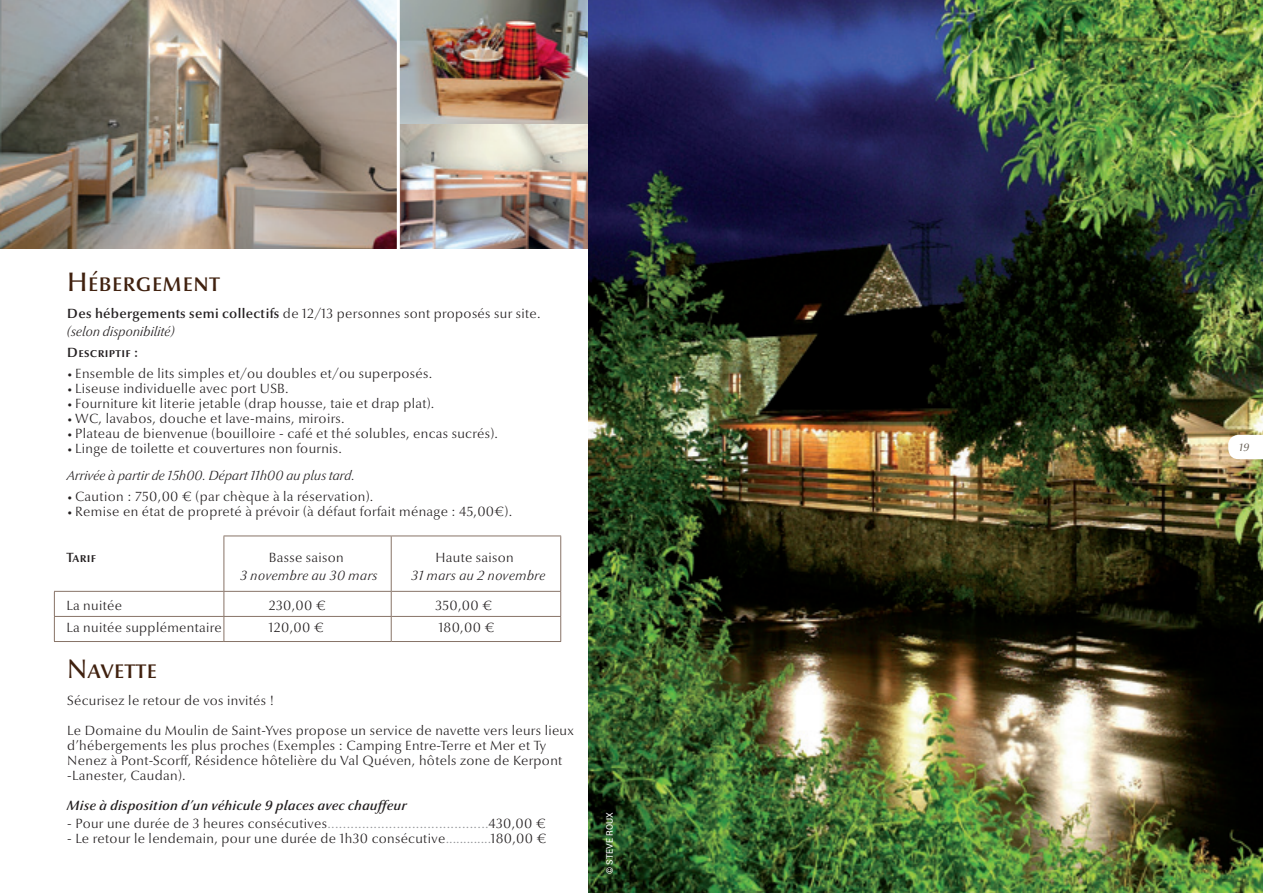
<style>
.page{position:relative;width:1263px;height:893px;background:#fff}
.page>*{position:absolute;margin:0;border:0;box-sizing:border-box;transform-origin:0 0}
.t1{font:500 27px "Optima Nova LT Pro";color:#40210f}
.t2{font:300 13.5px/15px "Optima Nova LT Pro";letter-spacing:.025em;color:#231f20}
.t3{font:italic 300 13.5px/27px "Optima Nova LT Pro";color:#231f20}
.t4{font:300 13.5px "Optima Nova LT Pro";letter-spacing:.025em;color:#939598}
.t5{font:italic 600 13.5px "Optima Nova LT Pro";letter-spacing:.025em;color:#231f20}
.t6{font:italic 300 13.5px "Optima Nova LT Pro";letter-spacing:.025em;color:#231f20}
.t7{font:600 13.5px "Optima Nova LT Pro";letter-spacing:.025em;color:#231f20}
.t8{font:italic 10.65px "Optima Nova LT Pro";color:#686056}
.t9{font:9px "Roboto";color:#fff}
.s1{font-weight:600}
.s2{font-style:italic}
.s3{font-size:9px}
.s4{font-style:normal;font-size:9px}
.s5{font-style:normal}
.s6{color:#231f20}
.s7{color:#939598}
</style>
<div class="page">
<img style="left:0;top:0;width:397px;height:249px">
<img style="left:400px;top:0;width:188px;height:124px">
<img style="left:400px;top:124px;width:188px;height:125px">
<img style="left:588px;top:0;width:675px;height:893px">
<hr style="left:224px;top:536px;width:167px;height:1px;background:#877367">
<hr style="left:224px;top:536px;width:1px;height:55px;background:#877367">
<hr style="left:391px;top:536px;width:170px;height:1px;background:#877367">
<hr style="left:560px;top:536px;width:1px;height:55px;background:#877367">
<hr style="left:54px;top:616px;width:170px;height:1px;background:#877367">
<svg style="left:54px;top:592px;width:1px;height:49px"></svg>
<hr style="left:224px;top:616px;width:167px;height:1px;background:#877367">
<svg style="left:224px;top:592px;width:1px;height:49px"></svg>
<hr style="left:391px;top:616px;width:170px;height:1px;background:#877367">
<svg style="left:391px;top:592px;width:1px;height:49px"></svg>
<svg style="left:560px;top:592px;width:1px;height:49px"></svg>
<hr style="left:54px;top:641px;width:170px;height:1px;background:#877367">
<hr style="left:224px;top:641px;width:167px;height:1px;background:#877367">
<hr style="left:391px;top:641px;width:170px;height:1px;background:#877367">
<hr style="left:54px;top:591px;width:170px;height:1px;background:#877367">
<hr style="left:391px;top:536px;width:1px;height:55px;background:#877367">
<hr style="left:224px;top:591px;width:167px;height:1px;background:#877367">
<hr style="left:391px;top:591px;width:170px;height:1px;background:#877367">
<svg style="left:1228px;top:435px;width:35px;height:24px"></svg>
<h1 class="t1" style="left:67px;top:265px;width:154px">Hébergement</h1>
<p class="t2" style="left:67px;top:304px;width:475px;line-height:18px"><span class="s1">Des hébergements semi collectifs</span> de 12/13 personnes sont proposés sur site. <span class="s2">(selon disponibilité)</span></p>
<p class="t7" style="left:67px;top:344px;width:73px">Descriptif :</p>
<p class="t2" style="left:67px;top:366px;width:366px"><span class="s3">•</span> Ensemble de lits simples et/ou doubles et/ou superposés.</p>
<p class="t2" style="left:67px;top:381px;width:223px"><span class="s3">•</span> Liseuse individuelle avec port USB.</p>
<p class="t2" style="left:67px;top:396px;width:369px"><span class="s3">•</span> Fourniture kit literie jetable (drap housse, taie et drap plat).</p>
<p class="t2" style="left:67px;top:411px;width:279px"><span class="s3">•</span> WC, lavabos, douche et lave-mains, miroirs.</p>
<p class="t2" style="left:67px;top:426px;width:432px"><span class="s3">•</span> Plateau de bienvenue (bouilloire - café et thé solubles, encas sucrés).</p>
<p class="t3" style="left:67px;top:435px;width:289px"><span class="s4">•</span> <span class="s5">Linge de toilette et couvertures non fournis.<br></span>Arrivée à partir de 15h00. Départ 11h00 au plus tard.</p>
<p class="t2" style="left:67px;top:489px;width:308px"><span class="s3">•</span> Caution : 750,00 € (par chèque à la réservation).</p>
<p class="t2" style="left:67px;top:504px;width:446px"><span class="s3">•</span> Remise en état de propreté à prévoir (à défaut forfait ménage : 45,00€).</p>
<p class="t7" style="left:66px;top:549px;width:31px">Tarif</p>
<p class="t2" style="left:269px;top:550px;width:76px">Basse saison</p>
<p class="t2" style="left:435px;top:550px;width:80px">Haute saison</p>
<p class="t6" style="left:240px;top:567px;width:139px">3 novembre au 30 mars</p>
<p class="t6" style="left:411px;top:567px;width:136px">31 mars au 2 novembre</p>
<p class="t2" style="left:66px;top:598px;width:57px">La nuitée</p>
<p class="t2" style="left:269px;top:598px;width:58px">230,00 €</p>
<p class="t2" style="left:435px;top:598px;width:58px">350,00 €</p>
<p class="t2" style="left:66px;top:620px;width:157px">La nuitée supplémentaire</p>
<p class="t2" style="left:269px;top:620px;width:56px">120,00 €</p>
<p class="t2" style="left:439px;top:620px;width:57px">180,00 €</p>
<h1 class="t1" style="left:67px;top:652px;width:91px">Navette</h1>
<p class="t2" style="left:67px;top:693px;width:208px">Sécurisez le retour de vos invités !</p>
<p class="t2" style="left:67px;top:723px;width:508px">Le Domaine du Moulin de Saint-Yves propose un service de navette vers leurs lieux d’hébergements les plus proches (Exemples : Camping Entre-Terre et Mer et Ty Nenez à Pont-Scorff, Résidence hôtelière du Val Quéven, hôtels zone de Kerpont -Lanester, Caudan).</p>
<p class="t5" style="left:67px;top:797px;width:341px">Mise à disposition d’un véhicule 9 places avec chauffeur</p>
<p class="t4" style="left:67px;top:815px;width:480px"><span class="s6">- Pour une durée de 3 heures consécutives</span>..........................................<span class="s6">430,00 €</span></p>
<p class="t2" style="left:67px;top:831px;width:481px">- Le retour le lendemain, pour une durée de 1h30 consécutive<span class="s7">.............</span>180,00 €</p>
<p class="t9" style="left:603px;top:874px;width:63px;rotate:-90deg">© STEVE ROUX</p>
<p class="t8" style="left:1239px;top:441px;width:14px">19</p>
</div>
